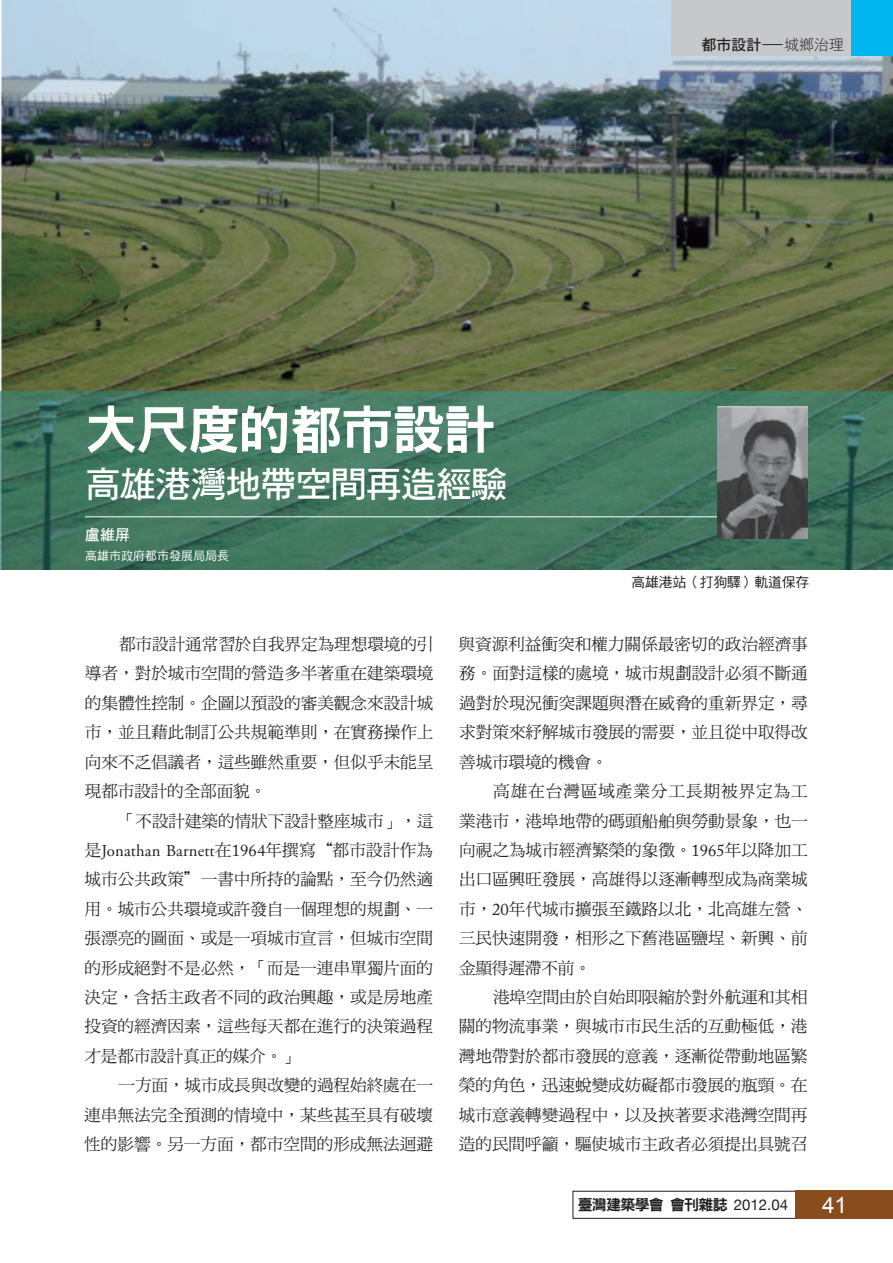
<style>
.page{position:relative;width:893px;height:1263px;background:#fff}
.page>*{position:absolute;margin:0;border:0;box-sizing:border-box;transform-origin:0 0}
.t1{font:52.5px "DF Hei Std W9";letter-spacing:-.025em;color:#fff}
.t2{font:36px "DF Hei Std W7";letter-spacing:-.025em;color:#fff}
.t3{font:22.5px "Arial";color:#fff}
.t4{font:16.65px "DF Ming Std W5";letter-spacing:-.005em;color:#231f20}
.t5{font:16.65px "Adobe Garamond Pro";letter-spacing:.01em;color:#231f20}
.t6{font:16.65px "DF Ming Std W5";letter-spacing:.055em;color:#231f20}
.t7{font:15px "DF Hei Std W9";letter-spacing:-.05em;color:#231f20}
.t8{font:15px "DF Hei Std W7";color:#231f20}
.t9{font:15px "DF Hei Std W7";color:#fff}
.t10{font:13.8px "DF Hei Std W5";letter-spacing:-.01em;color:#231f20}
.t11{font:12px "DF Hei Std W5";color:#fff}
.s1{font-family:"DF Hei Std W5"}
.s2{font-family:"DF Hei Std W3"}
.s3{font-family:"DF Ming Std W5"}
.s4{font-family:"Adobe Caslon Pro"}
.s5{font-family:"Helvetica Neue"}
</style>
<div class="page">
<svg style="left:573px;top:1191px;width:223px;height:27px"></svg>
<div style="left:796px;top:1191px;width:97px;height:28px;background:#894c1d"></div>
<img style="left:0;top:0;width:893px;height:391px">
<img style="left:0;top:391px;width:893px;height:179px">
<hr style="left:85px;top:517px;width:646px;height:1px;background:#fff">
<img style="left:717px;top:407px;width:90px;height:131px">
<div style="left:672px;top:0;width:221px;height:55px;background:#c7c8ca"></div>
<div style="left:852px;top:0;width:41px;height:55px;background:#00b6f0"></div>
<p class="t8" style="left:702px;top:37px;width:144px">都市設計<span class="s1">—</span><span class="s2">城鄉治理</span></p>
<p class="t1" style="left:85px;top:401px;width:412px">大尺度的都市設計</p>
<p class="t2" style="left:85px;top:464px;width:424px">高雄港灣地帶空間再造經驗</p>
<p class="t9" style="left:85px;top:526px;width:46px">盧維屏</p>
<p class="t11" style="left:85px;top:549px;width:145px">高雄市政府都市發展局局長</p>
<p class="t10" style="left:631px;top:575px;width:179px">高雄港站（打狗驛）軌道保存</p>
<p class="t4" style="left:119px;top:635px;width:316px">都市設計通常習於自我界定為理想環境的引</p>
<p class="t4" style="left:85px;top:664px;width:350px">導者，對於城市空間的營造多半著重在建築環境</p>
<p class="t4" style="left:85px;top:694px;width:350px">的集體性控制。企圖以預設的審美觀念來設計城</p>
<p class="t4" style="left:85px;top:723px;width:350px">市，並且藉此制訂公共規範準則，在實務操作上</p>
<p class="t4" style="left:85px;top:753px;width:350px">向來不乏倡議者，這些雖然重要，但似乎未能呈</p>
<p class="t4" style="left:85px;top:782px;width:183px">現都市設計的全部面貌。</p>
<p class="t4" style="left:119px;top:811px;width:316px">「不設計建築的情狀下設計整座城市」，這</p>
<p class="t5" style="left:85px;top:841px;width:350px"><span class="s3">是</span>Jonathan Barnett<span class="s3">在</span><span class="s4">1964</span><span class="s3">年撰寫“都市設計作為</span></p>
<p class="t4" style="left:85px;top:870px;width:350px">城市公共政策”一書中所持的論點，至今仍然適</p>
<p class="t4" style="left:85px;top:900px;width:350px">用。城市公共環境或許發自一個理想的規劃、一</p>
<p class="t4" style="left:84px;top:929px;width:350px">張漂亮的圖面、或是一項城市宣言，但城市空間</p>
<p class="t4" style="left:84px;top:958px;width:350px">的形成絕對不是必然，「而是一連串單獨片面的</p>
<p class="t4" style="left:84px;top:988px;width:350px">決定，含括主政者不同的政治興趣，或是房地產</p>
<p class="t4" style="left:84px;top:1017px;width:350px">投資的經濟因素，這些每天都在進行的決策過程</p>
<p class="t4" style="left:84px;top:1047px;width:216px">才是都市設計真正的媒介。」</p>
<p class="t4" style="left:118px;top:1076px;width:316px">一方面，城市成長與改變的過程始終處在一</p>
<p class="t4" style="left:84px;top:1105px;width:350px">連串無法完全預測的情境中，某些甚至具有破壞</p>
<p class="t4" style="left:84px;top:1135px;width:350px">性的影響。另一方面，都市空間的形成無法迴避</p>
<p class="t4" style="left:458px;top:635px;width:351px">與資源利益衝突和權力關係最密切的政治經濟事</p>
<p class="t4" style="left:459px;top:664px;width:350px">務。面對這樣的處境，城市規劃設計必須不斷通</p>
<p class="t4" style="left:459px;top:694px;width:350px">過對於現況衝突課題與潛在威脅的重新界定，尋</p>
<p class="t4" style="left:459px;top:723px;width:350px">求對策來紓解城市發展的需要，並且從中取得改</p>
<p class="t4" style="left:459px;top:753px;width:150px">善城市環境的機會。</p>
<p class="t6" style="left:493px;top:782px;width:316px">高雄在台灣區域產業分工長期被界定為工</p>
<p class="t4" style="left:459px;top:811px;width:350px">業港市，港埠地帶的碼頭船舶與勞動景象，也一</p>
<p class="t4" style="left:459px;top:841px;width:350px">向視之為城市經濟繁榮的象徵。<span class="s4">1965</span>年以降加工</p>
<p class="t4" style="left:459px;top:870px;width:350px">出口區興旺發展，高雄得以逐漸轉型成為商業城</p>
<p class="t4" style="left:459px;top:900px;width:350px">市，<span class="s4">20</span>年代城市擴張至鐵路以北，北高雄左營、</p>
<p class="t4" style="left:459px;top:929px;width:350px">三民快速開發，相形之下舊港區鹽埕、新興、前</p>
<p class="t4" style="left:459px;top:958px;width:134px">金顯得遲滯不前。</p>
<p class="t4" style="left:493px;top:988px;width:316px">港埠空間由於自始即限縮於對外航運和其相</p>
<p class="t4" style="left:459px;top:1017px;width:350px">關的物流事業，與城市市民生活的互動極低，港</p>
<p class="t4" style="left:459px;top:1047px;width:350px">灣地帶對於都市發展的意義，逐漸從帶動地區繁</p>
<p class="t4" style="left:459px;top:1076px;width:350px">榮的角色，迅速蛻變成妨礙都市發展的瓶頸。在</p>
<p class="t4" style="left:459px;top:1105px;width:350px">城市意義轉變過程中，以及挾著要求港灣空間再</p>
<p class="t4" style="left:459px;top:1135px;width:350px">造的民間呼籲，驅使城市主政者必須提出具號召</p>
<p class="t7" style="left:578px;top:1196px;width:212px">臺灣建築學會會刊雜誌 <span class="s5">2012.04</span></p>
<p class="t3" style="left:822px;top:1190px;width:26px">41</p>
</div>
